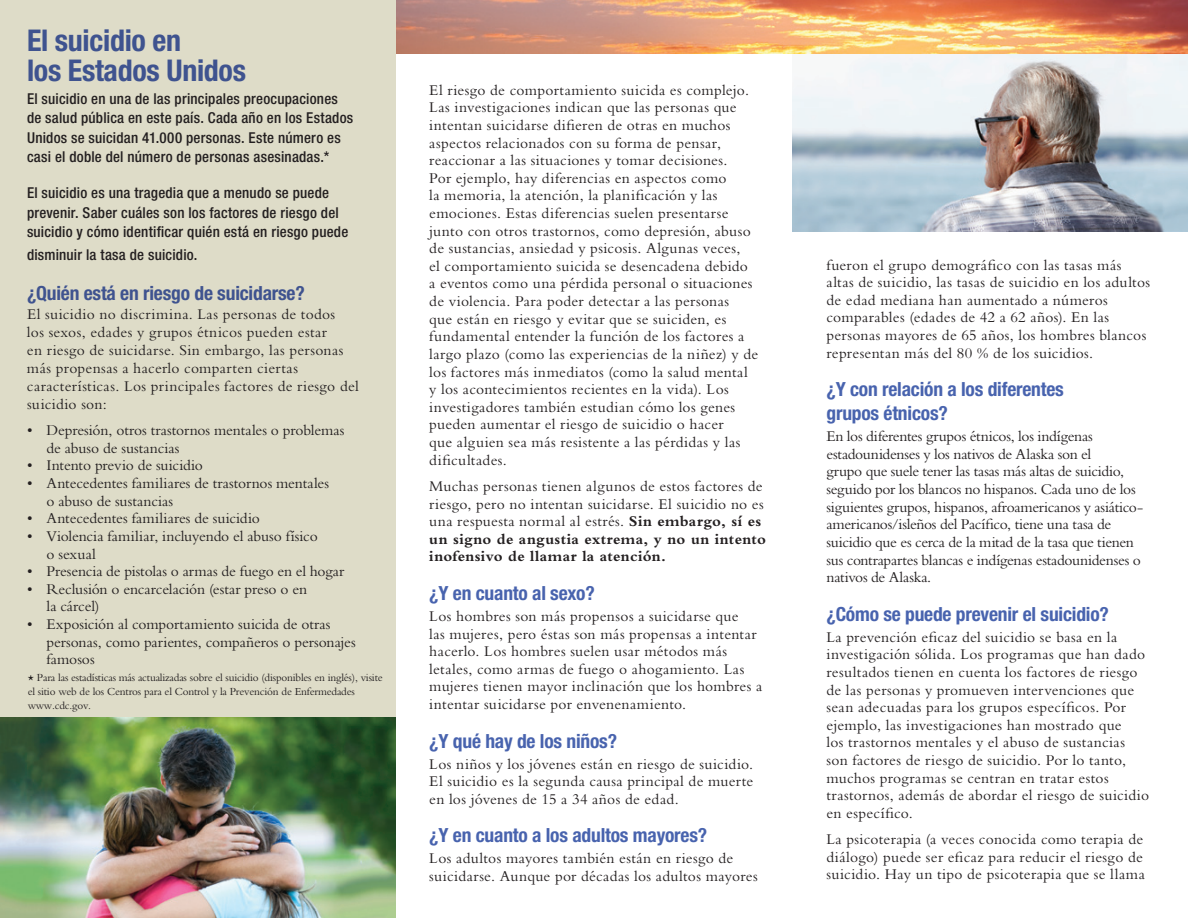
<style>
.page{position:relative;width:1188px;height:918px;background:#fff}
.page>*{position:absolute;margin:0;border:0;box-sizing:border-box;transform-origin:0 0}
.t1{font:700 condensed 30px/30px "Helvetica Neue LT Std";letter-spacing:-.01em;color:#3f538f}
.t2{font:700 condensed 19.5px/24px "Helvetica Neue LT Std";letter-spacing:-.01em;color:#4863ae}
.t3{font:700 condensed 19.5px "Helvetica Neue LT Std";letter-spacing:-.01em;color:#3f538f}
.t4{font:15.6px/17.5px "Bembo Std";letter-spacing:.015em;color:#231f20}
.t5{font:15.6px/17.5px "Bembo Std";letter-spacing:-.02em;color:#231f20}
.t6{font:15.6px/17.7px "Bembo Std";letter-spacing:-.005em;color:#231f20}
.t7{font:15.6px "Bembo Std";letter-spacing:-.01em;color:#231f20}
.t8{font:500 condensed 15px/19.5px "Helvetica Neue LT Std";letter-spacing:.015em;color:#231f20}
.t9{font:11.25px/13.8px "Bembo Std";letter-spacing:-.015em;color:#231f20}
.s1{font-size:12px}
.s2{font-weight:700}
</style>
<div class="page">
<div style="left:0;top:0;width:396px;height:918px;background:#dedcc8"></div>
<img style="left:0;top:717px;width:396px;height:201px">
<img style="left:792px;top:53px;width:396px;height:179px">
<img style="left:396px;top:0;width:792px;height:53px">
<h2 class="t1" style="left:27px;top:25px;width:221px">El suicidio en<br>los Estados Unidos</h2>
<p class="t8" style="left:27px;top:89px;width:328px">El suicidio en una de las principales preocupaciones de salud pública en este país. Cada año en los Estados Unidos se suicidan 41.000 personas. Este número es casi el doble del número de personas asesinadas.*</p>
<p class="t8" style="left:27px;top:183px;width:323px">El suicidio es una tragedia que a menudo se puede prevenir. Saber cuáles son los factores de riesgo del suicidio y cómo identificar quién está en riesgo puede</p>
<p class="t8" style="left:27px;top:244px;width:172px">disminuir la tasa de suicidio.</p>
<h3 class="t3" style="left:27px;top:281px;width:279px">¿Quién está en riesgo de suicidarse?</h3>
<p class="t4" style="left:27px;top:305px;width:333px">El suicidio no discrimina. Las personas de todos<br>los sexos, edades y grupos étnicos pueden estar<br>en riesgo de suicidarse. Sin embargo, las personas más propensas a hacerlo comparten ciertas características. Los principales factores de riesgo del suicidio son:</p>
<p class="t6" style="left:46px;top:421px;width:300px;text-indent:-20px">• Depresión, otros trastornos mentales o problemas de abuso de sustancias</p>
<p class="t6" style="left:27px;top:456px;width:178px">• Intento previo de suicidio</p>
<p class="t6" style="left:46px;top:474px;width:284px;text-indent:-20px">• Antecedentes familiares de trastornos mentales o abuso de sustancias</p>
<p class="t6" style="left:27px;top:509px;width:234px">• Antecedentes familiares de suicidio</p>
<p class="t6" style="left:46px;top:527px;width:273px;text-indent:-20px">• Violencia familiar, incluyendo el abuso físico o sexual</p>
<p class="t7" style="left:27px;top:562px;width:319px">• Presencia de pistolas o armas de fuego en el hogar</p>
<p class="t6" style="left:46px;top:580px;width:262px;text-indent:-20px">• Reclusión o encarcelación (estar preso o en la cárcel)</p>
<p class="t6" style="left:46px;top:615px;width:311px;text-indent:-19px">• Exposición al comportamiento suicida de otras personas, como parientes, compañeros o personajes famosos</p>
<p class="t9" style="left:28px;top:670px;width:357px"><span class="s1">*</span> Para las estadísticas más actualizadas sobre el suicidio (disponibles en inglés), visite el sitio web de los Centros para el Control y la Prevención de Enfermedades www.cdc.gov.</p>
<p class="t4" style="left:429px;top:81px;width:330px">El riesgo de comportamiento suicida es complejo.<br>Las investigaciones indican que las personas que intentan suicidarse difieren de otras en muchos aspectos relacionados con su forma de pensar, reaccionar a las situaciones y tomar decisiones.<br>Por ejemplo, hay diferencias en aspectos como<br>la memoria, la atención, la planificación y las emociones. Estas diferencias suelen presentarse junto con otros trastornos, como depresión, abuso de sustancias, ansiedad y psicosis. Algunas veces,<br>el comportamiento suicida se desencadena debido<br>a eventos como una pérdida personal o situaciones de violencia. Para poder detectar a las personas<br>que están en riesgo y evitar que se suiciden, es fundamental entender la función de los factores a largo plazo (como las experiencias de la niñez) y de los factores más inmediatos (como la salud mental y los acontecimientos recientes en la vida). Los investigadores también estudian cómo los genes pueden aumentar el riesgo de suicidio o hacer<br>que alguien sea más resistente a las pérdidas y las dificultades.</p>
<p class="t4" style="left:429px;top:477px;width:338px">Muchas personas tienen algunos de estos factores de riesgo, pero no intentan suicidarse. El suicidio no es una respuesta normal al estrés. <span class="s2">Sin embargo, sí es un signo de angustia extrema, y no un intento inofensivo de llamar la atención.</span></p>
<h3 class="t2" style="left:429px;top:581px;width:167px">¿Y en cuanto al sexo?</h3>
<p class="t4" style="left:429px;top:607px;width:335px">Los hombres son más propensos a suicidarse que<br>las mujeres, pero éstas son más propensas a intentar hacerlo. Los hombres suelen usar métodos más letales, como armas de fuego o ahogamiento. Las mujeres tienen mayor inclinación que los hombres a intentar suicidarse por envenenamiento.</p>
<h3 class="t2" style="left:429px;top:729px;width:189px">¿Y qué hay de los niños?</h3>
<p class="t4" style="left:429px;top:755px;width:326px;text-align:justify">Los niños y los jóvenes están en riesgo de suicidio.<br>El suicidio es la segunda causa principal de muerte en los jóvenes de 15 a 34 años de edad.</p>
<h3 class="t2" style="left:429px;top:823px;width:279px">¿Y en cuanto a los adultos mayores?</h3>
<p class="t4" style="left:429px;top:849px;width:330px">Los adultos mayores también están en riesgo de suicidarse. Aunque por décadas los adultos mayores</p>
<p class="t4" style="left:826px;top:256px;width:325px">fueron el grupo demográfico con las tasas más altas de suicidio, las tasas de suicidio en los adultos de edad mediana han aumentado a números comparables (edades de 42 a 62 años). En las personas mayores de 65 años, los hombres blancos representan más del 80 % de los suicidios.</p>
<h3 class="t2" style="left:826px;top:377px;width:239px">¿Y con relación a los diferentes grupos étnicos?</h3>
<p class="t5" style="left:826px;top:427px;width:318px">En los diferentes grupos étnicos, los indígenas estadounidenses y los nativos de Alaska son el<br>grupo que suele tener las tasas más altas de suicidio, seguido por los blancos no hispanos. Cada uno de los siguientes grupos, hispanos, afroamericanos y asiático&shy;americanos/isleños del Pacífico, tiene una tasa de suicidio que es cerca de la mitad de la tasa que tienen sus contrapartes blancas e indígenas estadounidenses o nativos de Alaska.</p>
<h3 class="t2" style="left:826px;top:602px;width:284px">¿Cómo se puede prevenir el suicidio?</h3>
<p class="t4" style="left:826px;top:628px;width:324px">La prevención eficaz del suicidio se basa en la investigación sólida. Los programas que han dado resultados tienen en cuenta los factores de riesgo de las personas y promueven intervenciones que sean adecuadas para los grupos específicos. Por ejemplo, las investigaciones han mostrado que<br>los trastornos mentales y el abuso de sustancias son factores de riesgo de suicidio. Por lo tanto, muchos programas se centran en tratar estos trastornos, además de abordar el riesgo de suicidio en específico.</p>
<p class="t4" style="left:826px;top:830px;width:320px">La psicoterapia (a veces conocida como terapia de diálogo) puede ser eficaz para reducir el riesgo de suicidio. Hay un tipo de psicoterapia que se llama</p>
</div>
